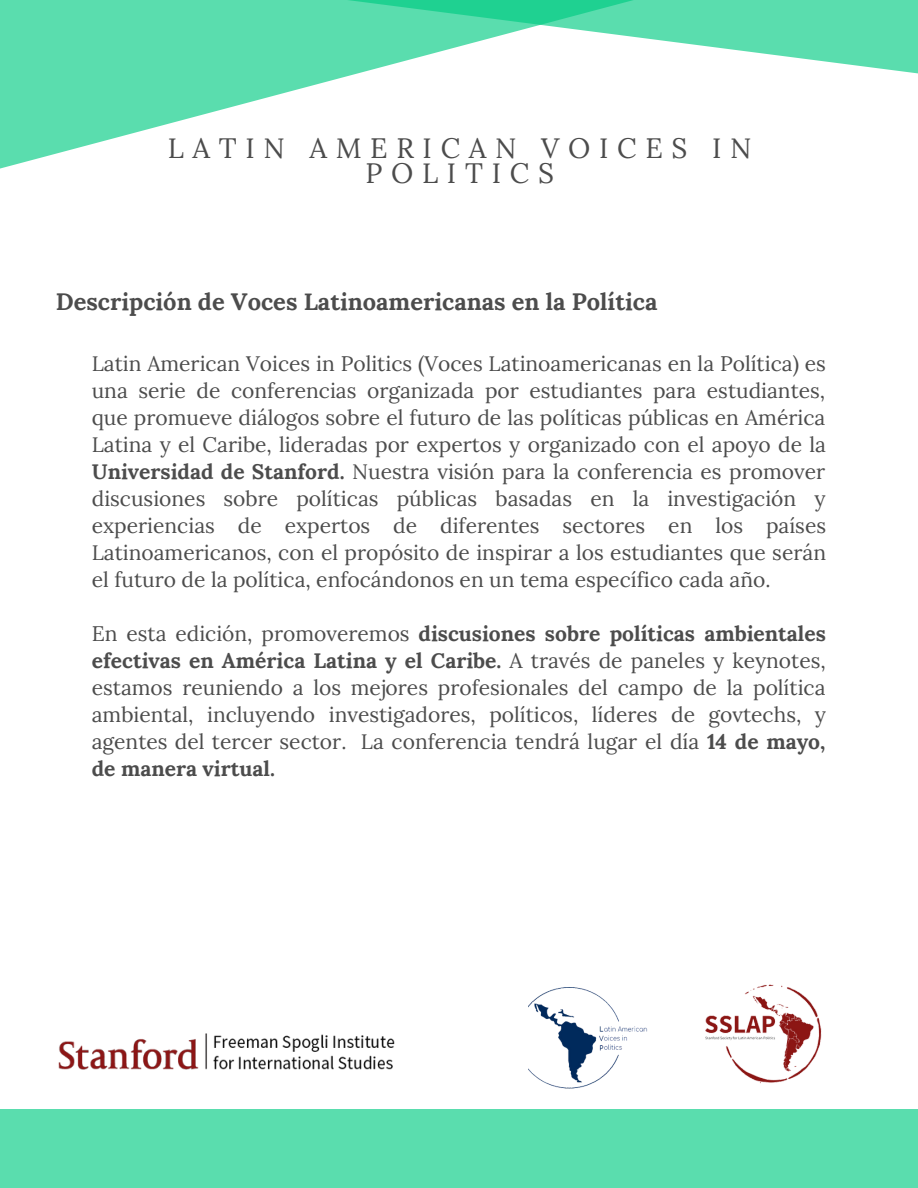
<style>
.page{position:relative;width:918px;height:1188px;background:#fff}
.page>*{position:absolute;margin:0;border:0;box-sizing:border-box;transform-origin:0 0}
.t1{font:28.05px/25.3px "Lora";letter-spacing:.31em;color:#4c4c4c;text-align:center}
.t2{font:700 23.7px "Lora";color:#4c4c4c}
.t3{font:21px/27px "Lora";color:#4c4c4c;text-align:justify}
.s1{font-weight:700}
</style>
<div class="page">
<svg style="left:0;top:0;width:246px;height:169px;fill:#5addae"></svg>
<svg style="left:91px;top:0;width:827px;height:103px;fill:#5addae"></svg>
<div style="left:0;top:1110px;width:918px;height:78px;background:#5addae"></div>
<img style="left:59px;top:1033px;width:335px;height:36px">
<img style="left:705px;top:984px;width:117px;height:100px">
<img style="left:528px;top:987px;width:120px;height:102px">
<p class="t1" style="left:168px;top:135px;width:585px">LATIN AMERICAN VOICES IN<br>POLITICS</p>
<p class="t2" style="left:56px;top:287px;width:603px">Descripción de Voces Latinoamericanas en la Política</p>
<p class="t3" style="left:92px;top:350px;width:736px">Latin American Voices in Politics (Voces Latinoamericanas en la Política) es una serie de conferencias organizada por estudiantes para estudiantes, que promueve diálogos sobre el futuro de las políticas públicas en América Latina y el Caribe, lideradas por expertos y organizado con el apoyo de la <span class="s1">Universidad de Stanford.</span> Nuestra visión para la conferencia es promover discusiones sobre políticas públicas basadas en la investigación y experiencias de expertos de diferentes sectores en los países Latinoamericanos, con el propósito de inspirar a los estudiantes que serán el futuro de la política, enfocándonos en un tema específico cada año.</p>
<p class="t3" style="left:92px;top:620px;width:736px">En esta edición, promoveremos <span class="s1">discusiones sobre políticas ambientales efectivas en América Latina y el Caribe.</span> A través de paneles y keynotes, estamos reuniendo a los mejores profesionales del campo de la política ambiental, incluyendo investigadores, políticos, líderes de govtechs, y agentes del tercer sector. La conferencia tendrá lugar el día <span class="s1">14 de mayo, de manera virtual.</span></p>
</div>
